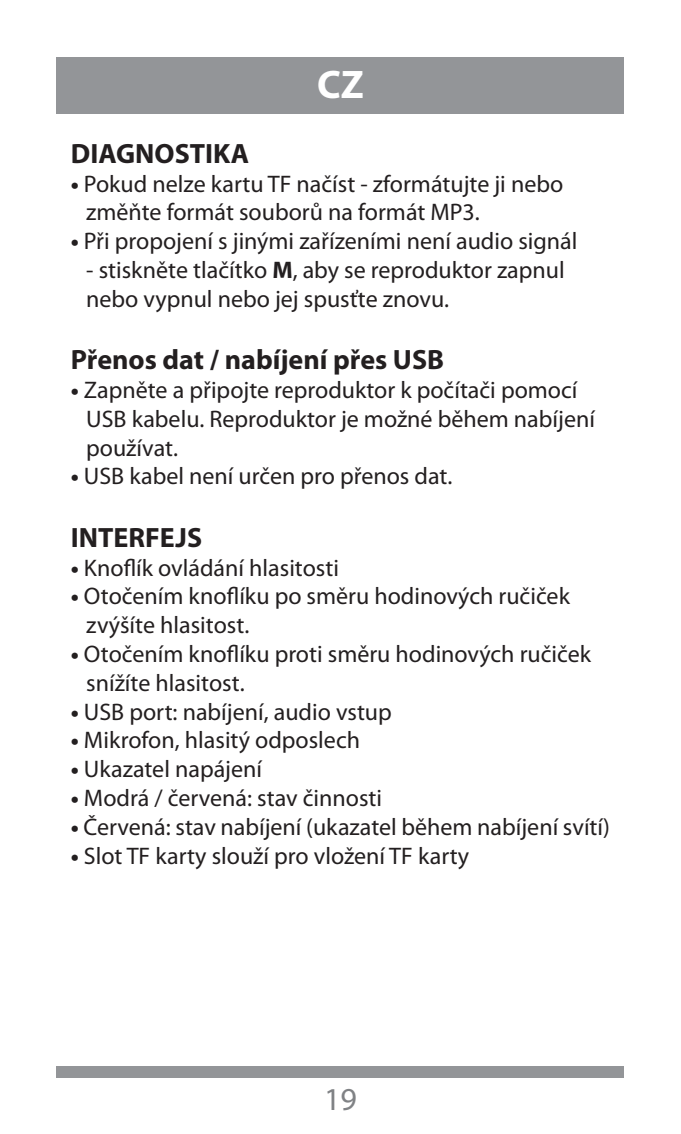
<style>
.page{position:relative;width:681px;height:1134px;background:#fff}
.page>*{position:absolute;margin:0;border:0;box-sizing:border-box;transform-origin:0 0}
.t1{font:700 40px "Myriad Pro";color:#fff}
.t2{font:32px "Myriad Pro";color:#808285}
.t3{font:700 28px "Myriad Pro";color:#231f20}
.t4{font:24px/28.8px "Myriad Pro";color:#231f20}
.s1{font-weight:700}
</style>
<div class="page">
<div style="left:57px;top:57px;width:567px;height:56px;background:#939598"></div>
<div style="left:57px;top:1066px;width:567px;height:11px;background:#939598"></div>
<h1 class="t1" style="left:317px;top:62px;width:48px">CZ</h1>
<p class="t3" style="left:71px;top:138px;width:179px">DIAGNOSTIKA</p>
<p class="t4" style="left:86px;top:170px;width:478px;text-indent:-15px"><span class="s1">•</span> Pokud nelze kartu TF načíst - zformátujte ji nebo změňte formát souborů na formát MP3.</p>
<p class="t4" style="left:71px;top:227px;width:507px"><span class="s1">•</span> Při propojení s jinými zařízeními není audio signál</p>
<p class="t4" style="left:86px;top:256px;width:480px">- stiskněte tlačítko <span class="s1">M</span>, aby se reproduktor zapnul nebo vypnul nebo jej spusťte znovu.</p>
<p class="t3" style="left:71px;top:344px;width:374px">Přenos dat / nabíjení přes USB</p>
<p class="t4" style="left:86px;top:376px;width:510px;text-indent:-15px"><span class="s1">•</span> Zapněte a připojte reproduktor k počítači pomocí<br>USB kabelu. Reproduktor je možné během nabíjení používat.</p>
<p class="t4" style="left:71px;top:462px;width:383px"><span class="s1">•</span> USB kabel není určen pro přenos dat.</p>
<p class="t3" style="left:71px;top:522px;width:133px">INTERFEJS</p>
<p class="t4" style="left:71px;top:554px;width:269px"><span class="s1">•</span> Knoflík ovládání hlasitosti</p>
<p class="t4" style="left:86px;top:582px;width:485px;text-indent:-15px"><span class="s1">•</span> Otočením knoflíku po směru hodinových ručiček zvýšíte hlasitost.</p>
<p class="t4" style="left:86px;top:640px;width:506px;text-indent:-15px"><span class="s1">•</span> Otočením knoflíku proti směru hodinových ručiček snížíte hlasitost.</p>
<p class="t4" style="left:71px;top:698px;width:322px"><span class="s1">•</span> USB port: nabíjení, audio vstup</p>
<p class="t4" style="left:71px;top:726px;width:290px"><span class="s1">•</span> Mikrofon, hlasitý odposlech</p>
<p class="t4" style="left:71px;top:755px;width:192px"><span class="s1">•</span> Ukazatel napájení</p>
<p class="t4" style="left:71px;top:784px;width:312px"><span class="s1">•</span> Modrá / červená: stav činnosti</p>
<p class="t4" style="left:71px;top:813px;width:540px"><span class="s1">•</span> Červená: stav nabíjení (ukazatel během nabíjení svítí)</p>
<p class="t4" style="left:71px;top:842px;width:399px"><span class="s1">•</span> Slot TF karty slouží pro vložení TF karty</p>
<h2 class="t2" style="left:324px;top:1081px;width:34px">19</h2>
</div>
